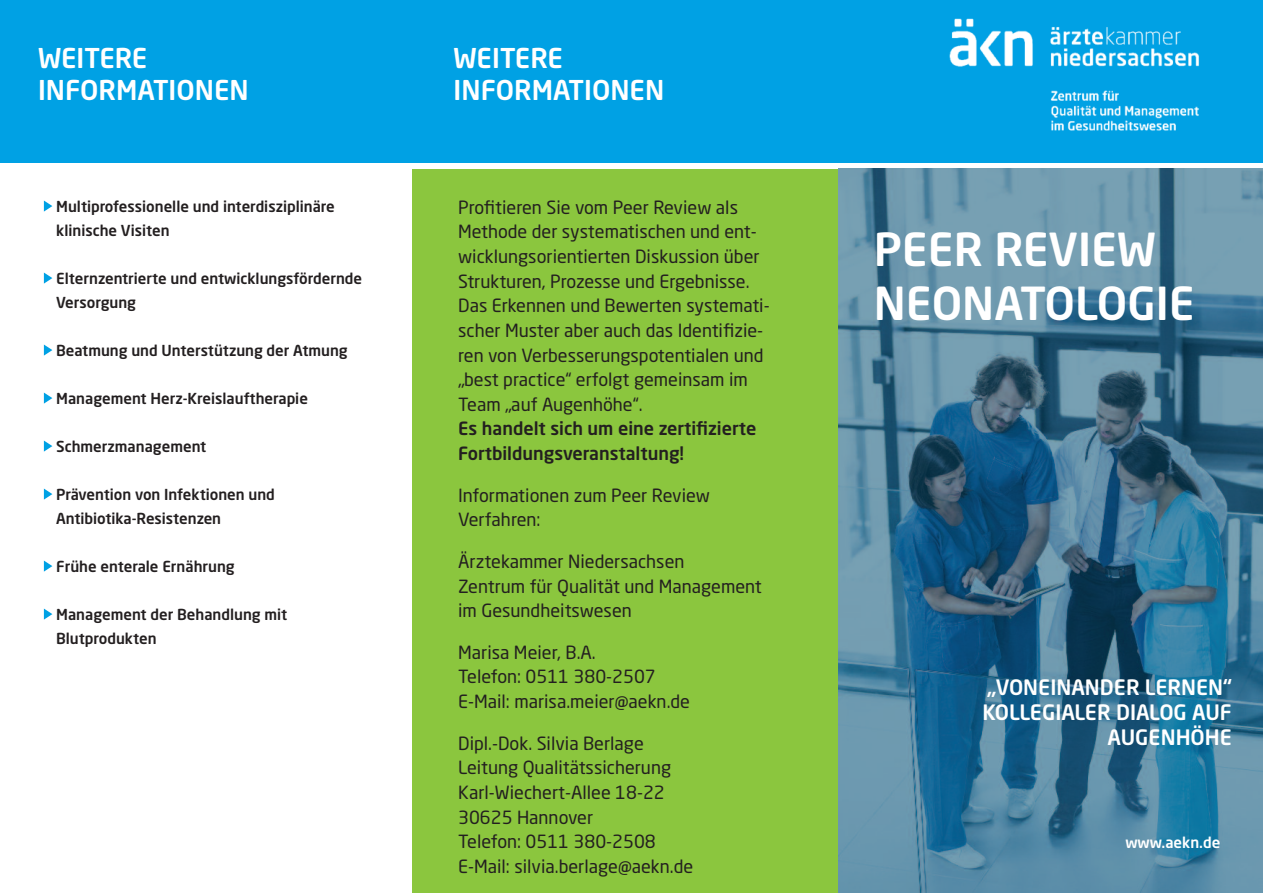
<style>
.page{position:relative;width:1263px;height:893px;background:#fff}
.page>*{position:absolute;margin:0;border:0;box-sizing:border-box;transform-origin:0 0}
.t1{font:500 45px/54px "Neo Sans Std";color:#fff}
.t2{font:500 27px/32.4px "Neo Sans Std";color:#fff}
.t3{font:500 21px/25.2px "Neo Sans Std";color:#fff;text-align:right}
.t4{font:18px/24.6px "Neo Sans Std";color:#231f20}
.t5{font:500 18px/24.6px "Neo Sans Std";color:#231f20}
.t6{font:500 15px/24px "Neo Sans Std";color:#231f20}
.t7{font:500 15px "Neo Sans Std";color:#fff}
</style>
<div class="page">
<div style="left:0;top:0;width:1263px;height:163px;background:#00a1e4"></div>
<img style="left:949px;top:18px;width:250px;height:113px">
<img style="left:838px;top:168px;width:425px;height:725px">
<div style="left:412px;top:169px;width:426px;height:724px;background:#8bc63e"></div>
<svg style="left:44px;top:201px;width:8px;height:11px"></svg>
<svg style="left:44px;top:273px;width:8px;height:11px"></svg>
<svg style="left:44px;top:345px;width:8px;height:11px"></svg>
<svg style="left:44px;top:393px;width:8px;height:11px"></svg>
<svg style="left:44px;top:441px;width:8px;height:11px"></svg>
<svg style="left:44px;top:489px;width:8px;height:11px"></svg>
<svg style="left:44px;top:561px;width:8px;height:11px"></svg>
<svg style="left:44px;top:609px;width:8px;height:11px"></svg>
<h2 class="t2" style="left:38px;top:44px;width:212px">WEITERE<br>INFORMATIONEN</h2>
<p class="t6" style="left:56px;top:195px;width:280px">Multiprofessionelle und interdisziplinäre klinische Visiten</p>
<p class="t6" style="left:56px;top:267px;width:307px">Elternzentrierte und entwicklungsfördernde<br>Versorgung</p>
<p class="t6" style="left:56px;top:339px;width:293px">Beatmung und Unterstützung der Atmung</p>
<p class="t6" style="left:56px;top:387px;width:253px">Management Herz-Kreislauftherapie</p>
<p class="t6" style="left:56px;top:435px;width:152px">Schmerzmanagement</p>
<p class="t6" style="left:56px;top:483px;width:220px">Prävention von Infektionen und<br>Antibiotika-Resistenzen</p>
<p class="t6" style="left:56px;top:555px;width:180px">Frühe enterale Ernährung</p>
<p class="t6" style="left:56px;top:603px;width:233px">Management der Behandlung mit<br>Blutprodukten</p>
<h2 class="t2" style="left:454px;top:44px;width:212px">WEITERE<br>INFORMATIONEN</h2>
<p class="t4" style="left:458px;top:197px;width:313px">Profitieren Sie vom Peer Review als Methode der systematischen und ent&shy;wicklungsorientierten Diskussion über Strukturen, Prozesse und Ergebnisse.<br>Das Erkennen und Bewerten systemati&shy;scher Muster aber auch das Identifizie&shy;ren von Verbesserungspotentialen und „best practice“ erfolgt gemeinsam im Team „auf Augenhöhe“.</p>
<p class="t5" style="left:458px;top:418px;width:300px">Es handelt sich um eine zertifizierte<br>Fortbildungsveranstaltung!</p>
<p class="t4" style="left:458px;top:484px;width:253px">Informationen zum Peer Review<br>Verfahren:</p>
<p class="t4" style="left:458px;top:551px;width:305px">Ärztekammer Niedersachsen<br>Zentrum für Qualität und Management im Gesundheitswesen</p>
<p class="t4" style="left:458px;top:642px;width:233px">Marisa Meier, B.A.<br>Telefon: 0511 380-2507<br>E-Mail: marisa.meier@aekn.de</p>
<p class="t4" style="left:458px;top:732px;width:237px">Dipl.-Dok. Silvia Berlage<br>Leitung Qualitätssicherung<br>Karl-Wiechert-Allee 18-22<br>30625 Hannover<br>Telefon: 0511 380-2508<br>E-Mail: silvia.berlage@aekn.de</p>
<h1 class="t1" style="left:874px;top:227px;width:323px">PEER REVIEW<br>NEONATOLOGIE</h1>
<p class="t3" style="left:982px;top:676px;width:251px">„VONEINANDER LERNEN“<br>KOLLEGIALER DIALOG AUF<br>AUGENHÖHE</p>
<p class="t7" style="left:1125px;top:836px;width:97px">www.aekn.de</p>
</div>
